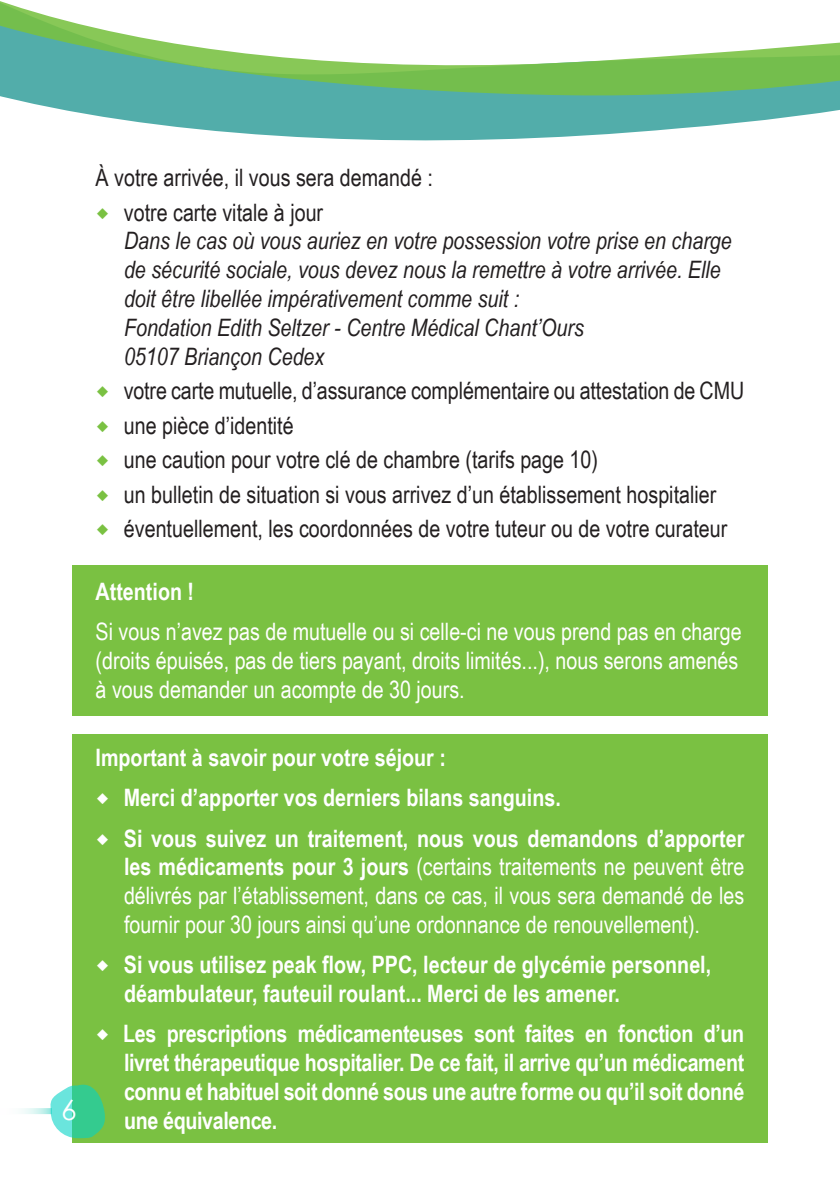
<style>
.page{position:relative;width:840px;height:1191px;background:#fff}
.page>*{position:absolute;margin:0;border:0;box-sizing:border-box;transform-origin:0 0}
.texte{font:28px "Century Gothic";color:#fff}
.t1{font:24px/28.8px "Arial Narrow";color:#fff}
.t2{font:700 24px/28.8px "Arial Narrow";color:#fff}
.t3{font:24px "Arial Narrow";color:#231f20}
.t4{font:italic 24px/28.8px "Arial Narrow";color:#231f20}
.s1{font-style:normal}
.s2{font-weight:700}
</style>
<div class="page">
<svg style="left:12px;top:99px;width:827px;height:42px;fill:#52adaa"></svg>
<svg style="left:0;top:1px;width:839px;height:98px"></svg>
<div style="left:72px;top:565px;width:695px;height:151px;background:#7ac142"></div>
<div style="left:72px;top:734px;width:695px;height:408px;background:#7ac142"></div>
<svg style="left:22px;top:1108px;width:26px;height:6px"></svg>
<svg style="left:48px;top:1084px;width:57px;height:54px"></svg>
<p class="texte" style="left:61px;top:1090px;width:17px">6</p>
<p class="t3" style="left:96px;top:160px;width:338px">À votre arrivée, il vous sera demandé :</p>
<p class="t4" style="left:124px;top:197px;width:609px"><span class="s1">votre carte vitale à jour<br></span>Dans le cas où vous auriez en votre possession votre prise en charge de sécurité sociale, vous devez nous la remettre à votre arrivée. Elle doit être libellée impérativement comme suit :<br>Fondation Edith Seltzer - Centre Médical Chant’Ours<br>05107 Briançon Cedex</p>
<p class="t3" style="left:124px;top:373px;width:621px">votre carte mutuelle, d’assurance complémentaire ou attestation de CMU</p>
<p class="t3" style="left:124px;top:407px;width:171px">une pièce d’identité</p>
<p class="t3" style="left:124px;top:442px;width:475px">une caution pour votre clé de chambre (tarifs page 10)</p>
<p class="t3" style="left:124px;top:476px;width:593px">un bulletin de situation si vous arrivez d’un établissement hospitalier</p>
<p class="t3" style="left:124px;top:511px;width:604px">éventuellement, les coordonnées de votre tuteur ou de votre curateur</p>
<p class="t2" style="left:96px;top:576px;width:100px">Attention !</p>
<p class="t1" style="left:96px;top:616px;width:647px">Si vous n’avez pas de mutuelle ou si celle-ci ne vous prend pas en charge (droits épuisés, pas de tiers payant, droits limités...), nous serons amenés à vous demander un acompte de 30 jours.</p>
<p class="t2" style="left:96px;top:742px;width:351px">Important à savoir pour votre séjour :</p>
<p class="t2" style="left:124px;top:782px;width:438px">Merci d’apporter vos derniers bilans sanguins.</p>
<p class="t1" style="left:124px;top:823px;width:621px;text-align:justify"><span class="s2">Si vous suivez un traitement, nous vous demandons d’apporter les médicaments pour 3 jours</span> (certains traitements ne peuvent être délivrés par l’établissement, dans ce cas, il vous sera demandé de les fournir pour 30 jours ainsi qu’une ordonnance de renouvellement).</p>
<p class="t2" style="left:124px;top:949px;width:588px">Si vous utilisez peak flow, PPC, lecteur de glycémie personnel, déambulateur, fauteuil roulant... Merci de les amener.</p>
<p class="t2" style="left:123px;top:1018px;width:622px;text-align:justify">Les prescriptions médicamenteuses sont faites en fonction d’un livret thérapeutique hospitalier. De ce fait, il arrive qu’un médicament connu et habituel soit donné sous une autre forme ou qu’il soit donné une équivalence.</p>
</div>
